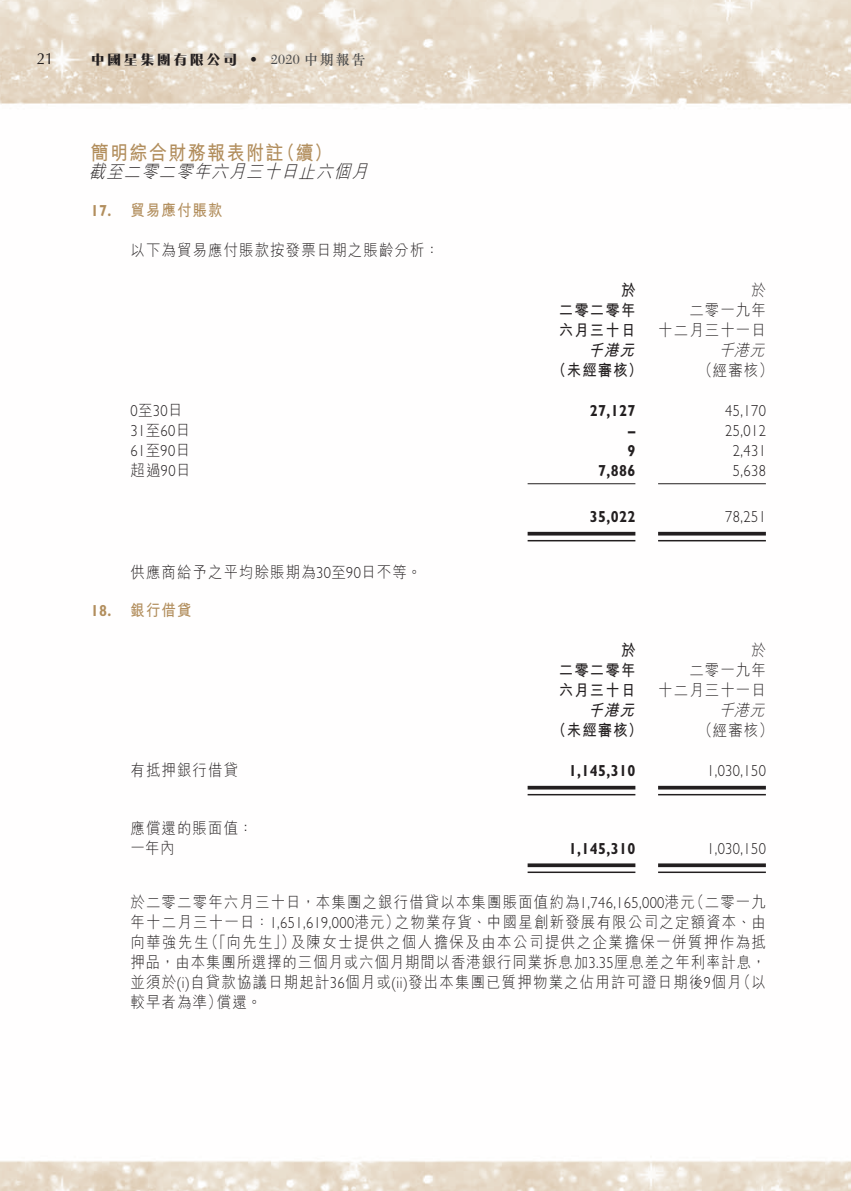
<style>
.page{position:relative;width:851px;height:1191px;background:#fff}
.page>*{position:absolute;margin:0;border:0;box-sizing:border-box;transform-origin:0 0}
._01_H1{font:700 20px "M Hei HK";letter-spacing:.08em;color:#b28e5d;scale:.9 1}
._00_txt{font:italic 300 18px "M Hei HK";color:#231f20;scale:.9 1}
._06_Notes{font:300 16px/20px "M Hei HK";letter-spacing:.08em;color:#231f20;scale:.9 1}
._51_N_Table_txt{font:300 16px "Gill Sans Std";letter-spacing:.03em;color:#231f20;scale:.9 1}
._51_N_Table_txt-2{font:300 16px "M Hei HK";letter-spacing:.08em;color:#231f20;scale:.9 1}
._06_Notes-2{font:300 16px/20px "M Hei HK";letter-spacing:.105em;color:#231f20;scale:.9 1}
._51_N_Table_txt-3{font:700 16px "Gill Sans Std";letter-spacing:.03em;color:#231f20;scale:.9 1}
._51_N_Table_txt-4{font:700 16px "M Hei HK";letter-spacing:.08em;color:#231f20;scale:.9 1}
._07_NH1{font:700 16px "M Hei HK";letter-spacing:.08em;color:#b28e5d;scale:.9 1}
._07_NH1-2{font:700 16px "Gill Sans Std";color:#b28e5d;scale:.9 1}
._51_N_Table_txt-5{font:italic 300 16px "M Hei HK";color:#231f20;scale:.9 1}
._51_N_Table_txt-6{font:italic 700 16px "M Hei HK";color:#231f20;scale:.9 1}
.t1{font:16px "Optima LT Std";color:#231f20}
.t2{font:800 14px "M Razor HK";letter-spacing:.18em;color:#231f20}
.t3{font:14px "New Caledonia LT Std";color:#4b4c4d}
.t4{font:500 14px "Optima LT Std";color:#231f20}
.s1{font-family:"M Sung HK";font-weight:500}
.s2{font-family:"M Hei HK"}
.s3{font-family:"Gill Sans Std"}
</style>
<div class="page">
<img style="left:0;top:0;width:850px;height:1191px">
<hr style="left:527px;top:483px;width:108px;height:1px;background:#231f20">
<hr style="left:658px;top:483px;width:107px;height:1px;background:#231f20">
<hr style="left:527px;top:532px;width:108px;height:3px;background:#231f20">
<hr style="left:527px;top:540px;width:108px;height:1px;background:#231f20">
<hr style="left:658px;top:532px;width:107px;height:3px;background:#231f20">
<hr style="left:658px;top:540px;width:107px;height:1px;background:#231f20">
<hr style="left:527px;top:786px;width:108px;height:3px;background:#231f20">
<hr style="left:527px;top:794px;width:108px;height:1px;background:#231f20">
<hr style="left:658px;top:786px;width:107px;height:3px;background:#231f20">
<hr style="left:658px;top:794px;width:107px;height:1px;background:#231f20">
<svg style="left:527px;top:863px;width:108px;height:4px"></svg>
<hr style="left:527px;top:871px;width:108px;height:2px;background:#231f20">
<svg style="left:658px;top:863px;width:107px;height:4px"></svg>
<hr style="left:658px;top:871px;width:107px;height:2px;background:#231f20">
<p class="t1" style="left:37px;top:50px;width:18px">21</p>
<p class="t2" style="left:91px;top:50px;width:148px">中國星集團有限公司</p>
<p class="t4" style="left:250px;top:52px;width:8px">•</p>
<p class="t3" style="left:271px;top:52px;width:96px">2020 <span class="s1">中期報告</span></p>
<p class="_01_H1" style="left:91px;top:138px;width:216px">簡明綜合財務報表附註</p>
<p class="_00_txt" style="left:89px;top:159px;width:318px">截至二零二零年六月三十日止六個月</p>
<p class="_07_NH1" style="left:130px;top:199px;width:104px">貿易應付賬款</p>
<p class="_01_H1" style="left:277px;top:138px;width:63px">（續(</p>
<p class="_07_NH1-2" style="left:91px;top:201px;width:24px">17.</p>
<p class="_07_NH1-2" style="left:91px;top:601px;width:24px">18.</p>
<p class="_06_Notes" style="left:130px;top:240px;width:344px">以下為貿易應付賬款按發票日期之賬齡分析：</p>
<p class="_51_N_Table_txt" style="left:130px;top:402px;width:59px"><span class="s2">至</span>0 30<span class="s2">日</span></p>
<p class="_51_N_Table_txt" style="left:130px;top:422px;width:68px">31<span class="s2">至</span>60<span class="s2">日</span></p>
<p class="_51_N_Table_txt" style="left:130px;top:442px;width:68px">61<span class="s2">至</span>90<span class="s2">日</span></p>
<p class="_51_N_Table_txt-2" style="left:130px;top:459px;width:68px">超過<span class="s3">90</span>日</p>
<p class="_06_Notes" style="left:130px;top:561px;width:325px">供應商給予之平均賒賬期為<span class="s3">30</span>至<span class="s3">90</span>日不等。</p>
<p class="_07_NH1" style="left:130px;top:598px;width:69px">銀行借貸</p>
<p class="_51_N_Table_txt-2" style="left:130px;top:759px;width:121px">有抵押銀行借貸</p>
<p class="_51_N_Table_txt-2" style="left:130px;top:816px;width:137px">應償還的賬面值：</p>
<p class="_51_N_Table_txt-2" style="left:130px;top:836px;width:50px">一年內</p>
<p class="_51_N_Table_txt-4" style="left:621px;top:279px;width:18px">於</p>
<p class="_51_N_Table_txt-4" style="left:558px;top:299px;width:86px">二零二零年</p>
<p class="_51_N_Table_txt-4" style="left:558px;top:319px;width:86px">六月三十日</p>
<p class="_51_N_Table_txt-6" style="left:588px;top:339px;width:58px">千港元</p>
<p class="_51_N_Table_txt-2" style="left:751px;top:279px;width:18px">於</p>
<p class="_51_N_Table_txt-2" style="left:689px;top:299px;width:86px">二零一九年</p>
<p class="_51_N_Table_txt-2" style="left:658px;top:319px;width:121px">十二月三十一日</p>
<p class="_51_N_Table_txt-5" style="left:718px;top:339px;width:58px">千港元</p>
<p class="_51_N_Table_txt-4" style="left:552px;top:359px;width:102px">（未經審核）</p>
<p class="_51_N_Table_txt-2" style="left:698px;top:359px;width:85px">（經審核(</p>
<p class="_51_N_Table_txt-3" style="left:589px;top:401px;width:52px">27,127</p>
<p class="_51_N_Table_txt" style="left:725px;top:402px;width:47px">45,170</p>
<p class="_51_N_Table_txt-3" style="left:628px;top:421px;width:9px">–</p>
<p class="_51_N_Table_txt" style="left:725px;top:422px;width:47px">25,012</p>
<p class="_51_N_Table_txt-3" style="left:627px;top:441px;width:10px">9</p>
<p class="_51_N_Table_txt" style="left:732px;top:442px;width:38px">2,431</p>
<p class="_51_N_Table_txt-3" style="left:598px;top:461px;width:43px">7,886</p>
<p class="_51_N_Table_txt" style="left:732px;top:462px;width:38px">5,638</p>
<p class="_51_N_Table_txt-3" style="left:589px;top:507px;width:52px">35,022</p>
<p class="_51_N_Table_txt" style="left:725px;top:508px;width:47px">78,251</p>
<p class="_51_N_Table_txt-4" style="left:621px;top:638px;width:18px">於</p>
<p class="_51_N_Table_txt-4" style="left:558px;top:658px;width:86px">二零二零年</p>
<p class="_51_N_Table_txt-4" style="left:558px;top:678px;width:86px">六月三十日</p>
<p class="_51_N_Table_txt-6" style="left:588px;top:698px;width:58px">千港元</p>
<p class="_51_N_Table_txt-2" style="left:751px;top:639px;width:18px">於</p>
<p class="_51_N_Table_txt-2" style="left:689px;top:659px;width:86px">二零一九年</p>
<p class="_51_N_Table_txt-2" style="left:658px;top:679px;width:121px">十二月三十一日</p>
<p class="_51_N_Table_txt-5" style="left:718px;top:699px;width:58px">千港元</p>
<p class="_51_N_Table_txt-4" style="left:552px;top:718px;width:102px">（未經審核）</p>
<p class="_51_N_Table_txt-2" style="left:698px;top:719px;width:85px">（經審核(</p>
<p class="_51_N_Table_txt-3" style="left:568px;top:761px;width:76px">1,145,310</p>
<p class="_51_N_Table_txt" style="left:707px;top:762px;width:67px">1,030,150</p>
<p class="_51_N_Table_txt-3" style="left:568px;top:839px;width:76px">1,145,310</p>
<p class="_51_N_Table_txt" style="left:707px;top:839px;width:67px">1,030,150</p>
<p class="_06_Notes" style="left:394px;top:891px;width:414px;text-indent:-264px">於二零二零年六月三十日，本集團之銀行借貸以本集團賬面值約為<span class="s3">1,746,165,000</span>港元<br>之物業存貨、中國星創新發展有限公司之定額資本、由</p>
<p class="_06_Notes" style="left:689px;top:891px;width:86px">（二零一九</p>
<p class="_06_Notes-2" style="left:290px;top:911px;width:529px;text-indent:-160px">年十二月三十一日：<span class="s3">1,651,619,000</span>港元）<br>及陳女士提供之個人擔保及由本公司提供之企業擔保一併質押作為抵</p>
<p class="_06_Notes" style="left:204px;top:931px;width:103px">（「向先生」）</p>
<p class="_06_Notes" style="left:130px;top:931px;width:88px">向華強先生</p>
<p class="_06_Notes" style="left:130px;top:951px;width:707px">押品，由本集團所選擇的三個月或六個月期間以香港銀行同業拆息加<span class="s3">3.35</span>厘息差之年利率計息，</p>
<p class="_06_Notes" style="left:736px;top:971px;width:34px">（以</p>
<p class="_06_Notes" style="left:217px;top:971px;width:584px;text-indent:-86px">並須於 <span class="s3">)i(</span> 自貸款協議日期起計<span class="s3">36</span>個月或 <span class="s3">)i i(</span> 發出本集團已質押物業之佔用許可證日期後<span class="s3">9</span>個月償還。</p>
<p class="_06_Notes" style="left:130px;top:991px;width:103px">較早者為準）</p>
</div>
